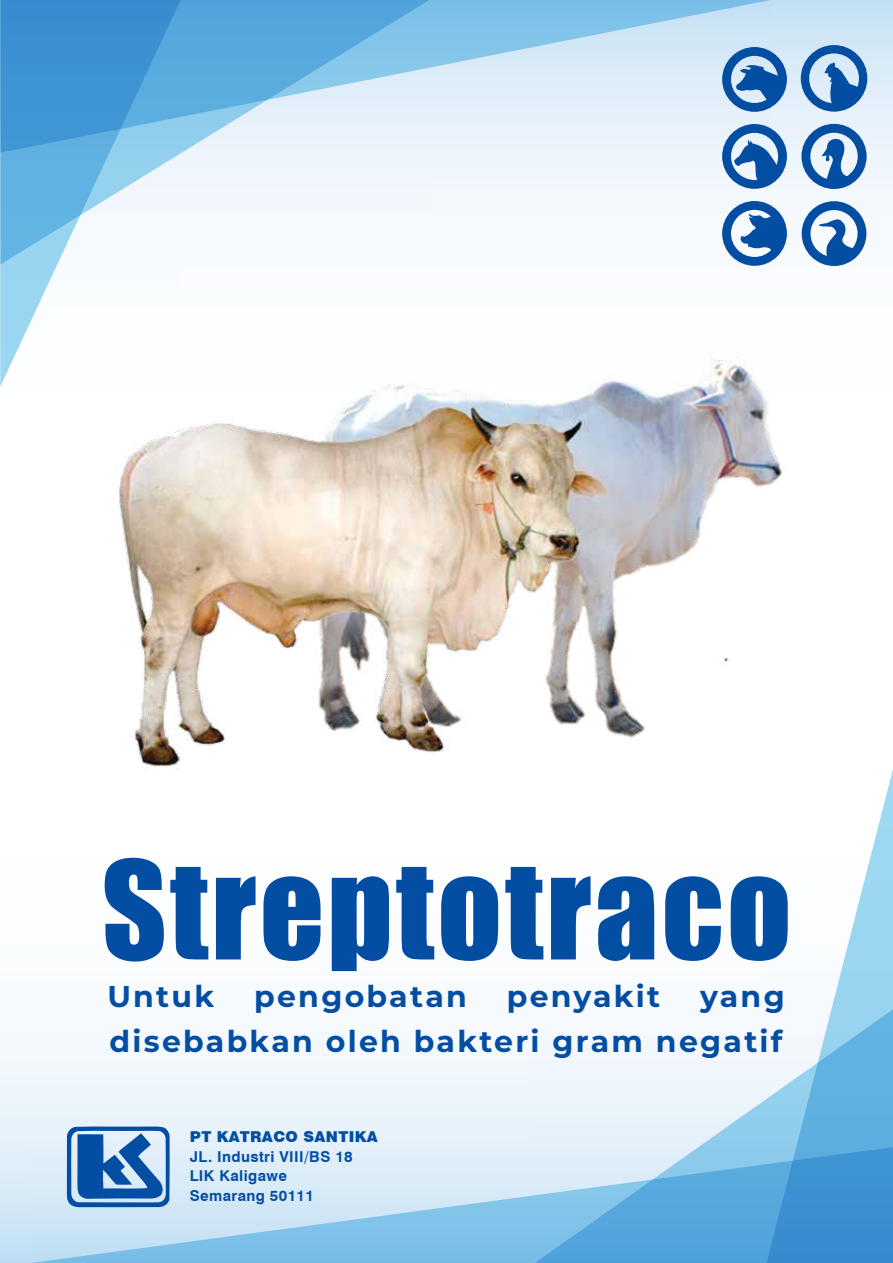
<style>
.page{position:relative;width:893px;height:1263px;background:#fff}
.page>*{position:absolute;margin:0;border:0;box-sizing:border-box;transform-origin:0 0}
.t1{font:126px "Impact";letter-spacing:.025em;color:#034ea2}
.t2{font:700 30px/45px "Montserrat";letter-spacing:.075em;color:#034ea2;text-align:right}
.t3{font:700 15px/19.5px "Swiss 721 BT";letter-spacing:.025em;color:#034ea2}
.t4{font:900 15px "Swiss 721 BT";letter-spacing:.025em;color:#034ea2}
</style>
<div class="page">
<div style="left:0;top:0;width:893px;height:1263px;background:linear-gradient(to bottom,#f4f9fd,#f2f8fd)"></div>
<div style="left:181px;top:153px;width:248px;height:111px;background:#f3f7fd"></div>
<svg style="left:181px;top:0;width:589px;height:153px"></svg>
<svg style="left:0;top:0;width:181px;height:387px"></svg>
<svg style="left:767px;top:768px;width:126px;height:241px"></svg>
<svg style="left:31px;top:1147px;width:504px;height:116px"></svg>
<svg style="left:535px;top:1009px;width:358px;height:254px"></svg>
<svg style="left:66px;top:1126px;width:104px;height:81px"></svg>
<svg style="left:801px;top:45px;width:66px;height:67px"></svg>
<svg style="left:801px;top:124px;width:66px;height:65px"></svg>
<svg style="left:722px;top:47px;width:65px;height:65px"></svg>
<svg style="left:802px;top:201px;width:64px;height:65px"></svg>
<svg style="left:722px;top:124px;width:65px;height:65px"></svg>
<svg style="left:722px;top:201px;width:65px;height:65px"></svg>
<img style="left:105px;top:303px;width:682px;height:465px">
<h1 class="t1" style="left:102px;top:812px;width:691px">STREPTOTRACO</h1>
<p class="t2" style="left:107px;top:973px;width:108px">Untuk</p>
<p class="t2" style="left:254px;top:973px;width:214px">pengobatan</p>
<p class="t2" style="left:507px;top:973px;width:155px">penyakit</p>
<p class="t2" style="left:110px;top:973px;width:677px">yang<br>disebabkan oleh bakteri gram negatif</p>
<p class="t4" style="left:190px;top:1128px;width:190px">PT KATRACO SANTIKA</p>
<p class="t3" style="left:190px;top:1146px;width:164px">JL. Industri VIII/BS 18<br>LIK Kaligawe<br>Semarang 50111</p>
</div>
